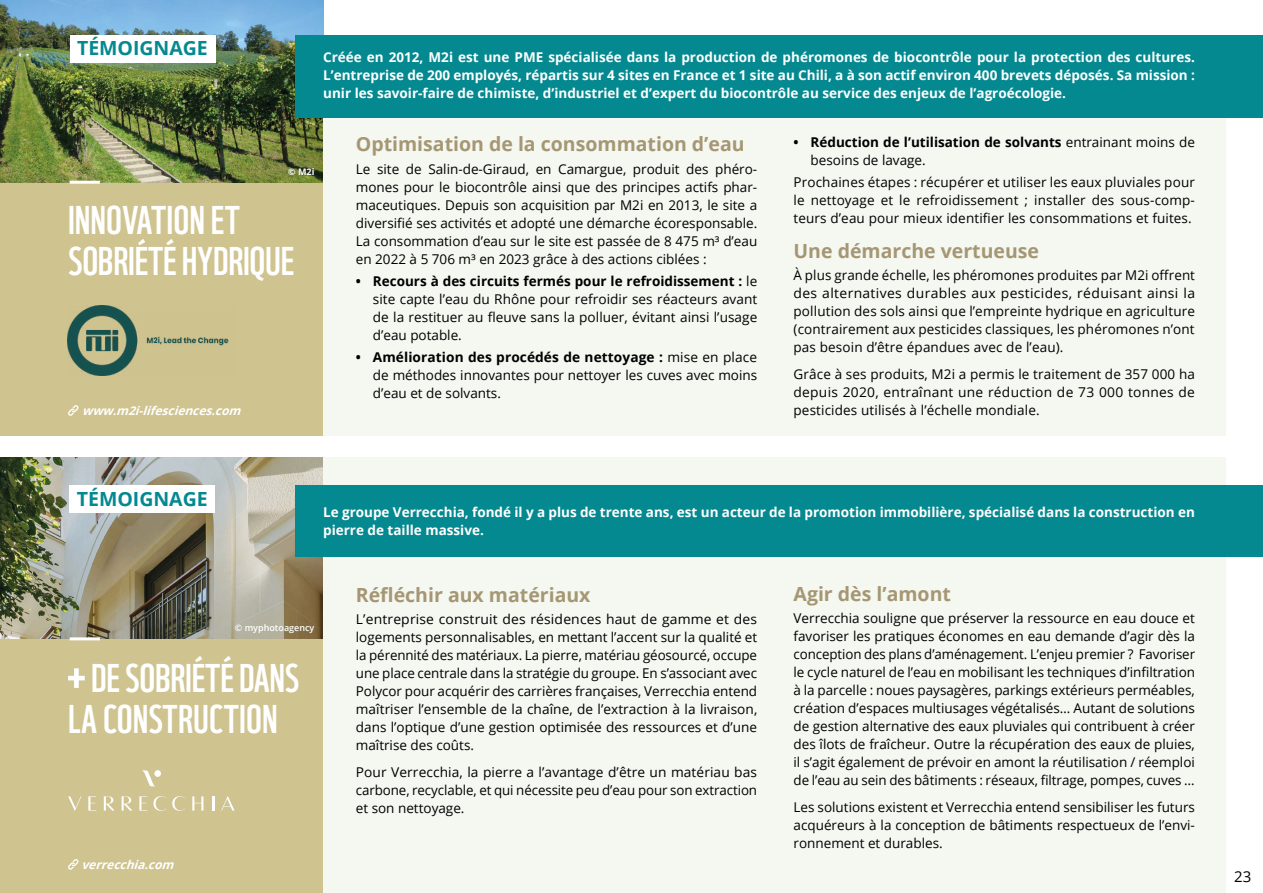
<style>
.page{position:relative;width:1263px;height:893px;background:#fff}
.page>*{position:absolute;margin:0;border:0;box-sizing:border-box;transform-origin:0 0}
.t1{font:39px/40.5px "WWF";letter-spacing:-.01em;color:#fff}
.t2{font:700 19.5px "Open Sans";color:#a59773}
.t3{font:700 19.5px "Open Sans";color:#048990}
.t4{font:15px "Open Sans";color:#000}
.t5{font:13.5px/18px "Open Sans";color:#000;text-align:justify}
.t6{font:700 13.5px/18px "Open Sans";color:#fff;text-align:justify}
.t7{font:700 13.5px/18px "Open Sans";color:#000}
.t8{font:italic 700 12px "Open Sans";color:#fff}
.t9{font:600 9px "Open Sans";color:#fff}
.t10{font:700 9px "Open Sans";color:#fff}
.s1{font-weight:700}
.s2{font-weight:400}
</style>
<div class="page">
<div style="left:0;top:0;width:323px;height:436px;background:#cfc390"></div>
<div style="left:0;top:474px;width:323px;height:419px;background:#cfc390"></div>
<img style="left:0;top:0;width:323px;height:182px">
<img style="left:0;top:457px;width:323px;height:182px">
<div style="left:323px;top:36px;width:903px;height:400px;background:#f5f7f1"></div>
<div style="left:323px;top:457px;width:903px;height:436px;background:#f5f7f1"></div>
<svg style="left:68px;top:668px;width:17px;height:20px"></svg>
<div style="left:70px;top:35px;width:146px;height:27px;background:#fff"></div>
<div style="left:70px;top:486px;width:145px;height:27px;background:#fff"></div>
<svg style="left:68px;top:405px;width:10px;height:11px"></svg>
<div style="left:296px;top:35px;width:967px;height:82px;background:#048990"></div>
<div style="left:296px;top:486px;width:967px;height:71px;background:#048990"></div>
<div style="left:154px;top:770px;width:7px;height:7px;background:#fff;border-radius:50%"></div>
<svg style="left:142px;top:770px;width:13px;height:16px"></svg>
<svg style="left:68px;top:796px;width:13px;height:15px"></svg>
<svg style="left:88px;top:796px;width:8px;height:15px"></svg>
<svg style="left:104px;top:796px;width:11px;height:15px"></svg>
<svg style="left:122px;top:796px;width:10px;height:15px"></svg>
<svg style="left:139px;top:796px;width:8px;height:15px"></svg>
<svg style="left:153px;top:796px;width:13px;height:15px"></svg>
<svg style="left:172px;top:796px;width:13px;height:15px"></svg>
<svg style="left:192px;top:796px;width:11px;height:15px"></svg>
<svg style="left:212px;top:796px;width:2px;height:15px"></svg>
<svg style="left:221px;top:796px;width:14px;height:15px"></svg>
<img style="left:67px;top:305px;width:162px;height:70px">
<hr style="left:70px;top:181px;width:30px;height:3px;background:#fff">
<hr style="left:70px;top:637px;width:30px;height:3px;background:#fff">
<svg style="left:68px;top:859px;width:10px;height:11px"></svg>
<h2 class="t3" style="left:77px;top:34px;width:132px">TÉMOIGNAGE</h2>
<p class="t6" style="left:323px;top:48px;width:873px">Créée en 2012, M2i est une PME spécialisée dans la production de phéromones de biocontrôle pour la protection des cultures.<br>L’entreprise de 200 employés, répartis sur 4 sites en France et 1 site au Chili, a à son actif environ 400 brevets déposés. Sa mission : unir les savoir-faire de chimiste, d’industriel et d’expert du biocontrôle au service des enjeux de l’agroécologie.</p>
<p class="t10" style="left:288px;top:165px;width:28px">© M2i</p>
<h1 class="t1" style="left:68px;top:198px;width:228px">INNOVATION ET<br>SOBRIÉTÉ HYDRIQUE</h1>
<p class="t8" style="left:82px;top:402px;width:165px">www.m2i-lifesciences.com</p>
<h2 class="t2" style="left:356px;top:130px;width:390px">Optimisation de la consommation d’eau</h2>
<p class="t5" style="left:356px;top:159px;width:403px">Le site de Salin-de-Giraud, en Camargue, produit des phéro&shy;mones pour le biocontrôle ainsi que des principes actifs phar&shy;maceutiques. Depuis son acquisition par M2i en 2013, le site a diversifié ses activités et adopté une démarche écoresponsable.<br>La consommation d’eau sur le site est passée de 8 475 m³ d’eau en 2022 à 5 706 m³ en 2023 grâce à des actions ciblées :</p>
<p class="t5" style="left:373px;top:272px;width:386px;text-indent:-17px"><span class="s1">• Recours à des circuits fermés pour le refroidissement :</span> le site capte l’eau du Rhône pour refroidir ses réacteurs avant de la restituer au fleuve sans la polluer, évitant ainsi l’usage d’eau potable.</p>
<p class="t5" style="left:373px;top:348px;width:386px;text-indent:-17px"><span class="s1">• Amélioration des procédés de nettoyage :</span> mise en place de méthodes innovantes pour nettoyer les cuves avec moins d’eau et de solvants.</p>
<p class="t7" style="left:810px;top:132px;width:386px;text-indent:-17px">• Réduction de l’utilisation de solvants <span class="s2">entrainant moins de besoins de lavage.</span></p>
<p class="t5" style="left:793px;top:173px;width:403px">Prochaines étapes : récupérer et utiliser les eaux pluviales pour le nettoyage et le refroidissement ; installer des sous-comp&shy;teurs d’eau pour mieux identifier les consommations et fuites.</p>
<h2 class="t2" style="left:793px;top:237px;width:247px">Une démarche vertueuse</h2>
<p class="t5" style="left:793px;top:266px;width:403px">À plus grande échelle, les phéromones produites par M2i offrent des alternatives durables aux pesticides, réduisant ainsi la pollution des sols ainsi que l’empreinte hydrique en agriculture (contrairement aux pesticides classiques, les phéromones n’ont pas besoin d’être épandues avec de l’eau).</p>
<p class="t5" style="left:793px;top:364px;width:403px">Grâce à ses produits, M2i a permis le traitement de 357 000 ha depuis 2020, entraînant une réduction de 73 000 tonnes de pesticides utilisés à l’échelle mondiale.</p>
<h2 class="t3" style="left:77px;top:485px;width:132px">TÉMOIGNAGE</h2>
<p class="t6" style="left:323px;top:503px;width:873px">Le groupe Verrecchia, fondé il y a plus de trente ans, est un acteur de la promotion immobilière, spécialisé dans la construction en pierre de taille massive.</p>
<p class="t9" style="left:235px;top:621px;width:81px">© myphotoagency</p>
<h1 class="t1" style="left:68px;top:656px;width:233px;text-align:center">DE SOBRIÉTÉ DANS<br>LA CONSTRUCTION</h1>
<p class="t8" style="left:81px;top:856px;width:98px">verrecchia.com</p>
<h2 class="t2" style="left:356px;top:581px;width:236px">Réfléchir aux matériaux</h2>
<h2 class="t2" style="left:793px;top:580px;width:159px">Agir dès l’amont</h2>
<p class="t5" style="left:793px;top:609px;width:403px">Verrecchia souligne que préserver la ressource en eau douce et favoriser les pratiques économes en eau demande d’agir dès la conception des plans d’aménagement. L’enjeu premier ? Favoriser le cycle naturel de l’eau en mobilisant les techniques d’infiltration à la parcelle : noues paysagères, parkings extérieurs perméables, création d’espaces multiusages végétalisés… Autant de solutions de gestion alternative des eaux pluviales qui contribuent à créer des îlots de fraîcheur. Outre la récupération des eaux de pluies, il s’agit également de prévoir en amont la réutilisation / réemploi de l’eau au sein des bâtiments : réseaux, filtrage, pompes, cuves …</p>
<p class="t5" style="left:793px;top:798px;width:403px">Les solutions existent et Verrecchia entend sensibiliser les futurs acquéreurs à la conception de bâtiments respectueux de l’envi&shy;ronnement et durables.</p>
<p class="t5" style="left:356px;top:610px;width:403px">L’entreprise construit des résidences haut de gamme et des logements personnalisables, en mettant l’accent sur la qualité et la pérennité des matériaux. La pierre, matériau géosourcé, occupe une place centrale dans la stratégie du groupe. En s’associant avec Polycor pour acquérir des carrières françaises, Verrecchia entend maîtriser l’ensemble de la chaîne, de l’extraction à la livraison, dans l’optique d’une gestion optimisée des ressources et d’une maîtrise des coûts.</p>
<p class="t5" style="left:356px;top:763px;width:403px">Pour Verrecchia, la pierre a l’avantage d’être un matériau bas carbone, recyclable, et qui nécessite peu d’eau pour son extraction et son nettoyage.</p>
<p class="t4" style="left:1234px;top:866px;width:19px">23</p>
</div>
